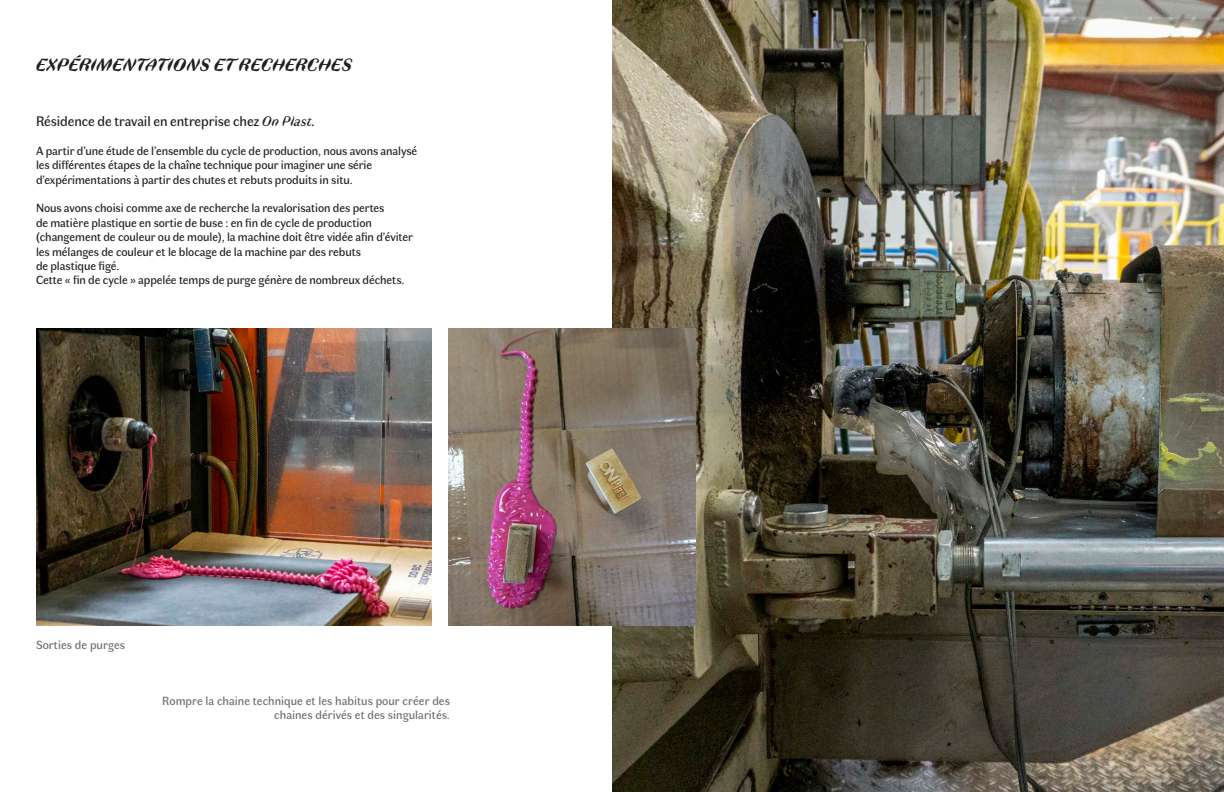
<style>
.page{position:relative;width:1224px;height:792px;background:#fff}
.page>*{position:absolute;margin:0;border:0;box-sizing:border-box;transform-origin:0 0}
.t1{font:italic 700 18px "Faune Display";letter-spacing:-.01em;color:#231f20}
.t2{font:14px "Faune Text";letter-spacing:-.01em;color:#231f20}
.t3{font:12px "Faune Text";letter-spacing:-.01em;color:#231f20}
.t4{font:12px/14.4px "Faune Text";color:#6c6d70;text-align:right}
.s1{font-style:italic}
</style>
<div class="page">
<img style="left:36px;top:328px;width:396px;height:298px">
<img style="left:612px;top:0;width:612px;height:792px">
<img style="left:448px;top:328px;width:248px;height:298px">
<p class="t1" style="left:36px;top:52px;width:318px">EXPÉRIMENTATIONS ET RECHERCHES</p>
<p class="t2" style="left:36px;top:112px;width:281px">Résidence de travail en entreprise chez <span class="s1">On Plast.</span></p>
<p class="t3" style="left:36px;top:143px;width:383px">A partir d’une étude de l’ensemble du cycle de production, nous avons analysé</p>
<p class="t3" style="left:36px;top:157px;width:338px">les différentes étapes de la chaîne technique pour imaginer une série</p>
<p class="t3" style="left:36px;top:172px;width:318px">d’expérimentations à partir des chutes et rebuts produits in situ.</p>
<p class="t3" style="left:36px;top:200px;width:350px">Nous avons choisi comme axe de recherche la revalorisation des pertes</p>
<p class="t3" style="left:36px;top:215px;width:337px">de matière plastique en sortie de buse : en fin de cycle de production</p>
<p class="t3" style="left:36px;top:229px;width:379px">(changement de couleur ou de moule), la machine doit être vidée afin d’éviter</p>
<p class="t3" style="left:36px;top:244px;width:327px">les mélanges de couleur et le blocage de la machine par des rebuts</p>
<p class="t3" style="left:36px;top:258px;width:85px">de plastique figé.</p>
<p class="t3" style="left:36px;top:272px;width:370px">Cette « fin de cycle » appelée temps de purge génère de nombreux déchets.</p>
<p class="t4" style="left:36px;top:637px;width:91px">Sorties de purges</p>
<p class="t4" style="left:162px;top:693px;width:289px">Rompre la chaine technique et les habitus pour créer des chaines dérivés et des singularités.</p>
</div>
